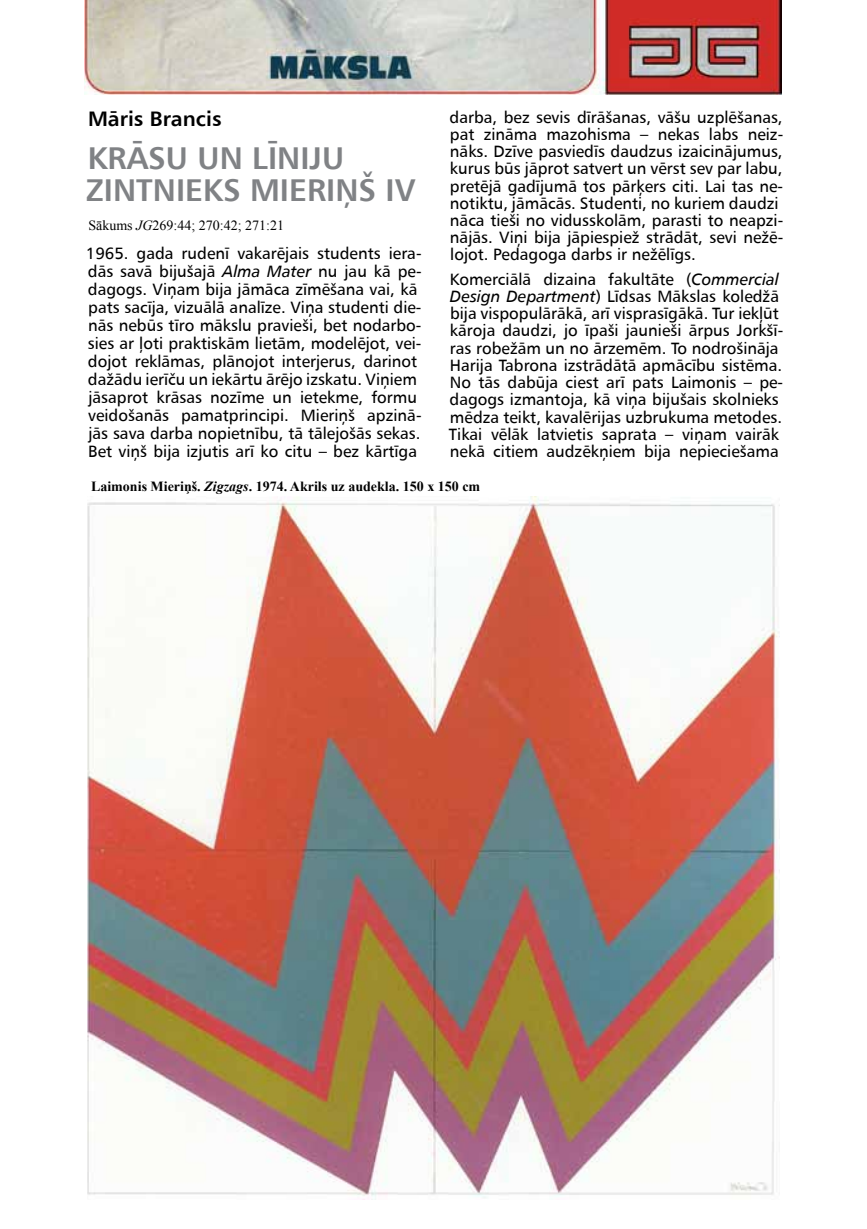
<style>
.page{position:relative;width:867px;height:1229px;background:#fff}
.page>*{position:absolute;margin:0;border:0;box-sizing:border-box;transform-origin:0 0}
.t1{font:31.5px/32.4px "Humanist 777 TL Bold B";color:#808285}
.t2{font:21px "Humanist 777 TL Bold B";color:#000}
.t3{font:16.45px/17.2px "Humanist 777 TL Roman B";color:#000}
.t4{font:700 14px "Times New Roman";color:#000}
.t5{font:14px "Times New Roman";color:#000}
.s1{font-family:"Humanist 777 TL Italic B"}
.s2{font-style:italic}
</style>
<div class="page">
<img style="left:84px;top:0;width:697px;height:94px">
<img style="left:88px;top:496px;width:691px;height:703px">
<p class="t3" style="left:449px;top:108px;width:335px">darba, bez sevis dīrāšanas, vāšu uzplēšanas, pat zināma mazohisma – nekas labs neiz&shy;nāks. Dzīve pasviedīs daudzus izaicinājumus, kurus būs jāprot satvert un vērst sev par labu, pretējā gadījumā tos pārķers citi. Lai tas ne&shy;notiktu, jāmācās. Studenti, no kuriem daudzi nāca tieši no vidusskolām, parasti to neapzi&shy;nājās. Viņi bija jāpiespiež strādāt, sevi nežē&shy;lojot. Pedagoga darbs ir nežēlīgs.</p>
<p class="t3" style="left:449px;top:270px;width:336px">Komerciālā dizaina fakultāte (<span class="s1">Commercial Design Department</span>) Līdsas Mākslas koledžā bija vispopulārākā, arī visprasīgākā. Tur iekļūt kāroja daudzi, jo īpaši jaunieši ārpus Jorkšī&shy;ras robežām un no ārzemēm. To nodrošināja Harija Tabrona izstrādātā apmācību sistēma.<br>No tās dabūja ciest arī pats Laimonis – pe&shy;dagogs izmantoja, kā viņa bijušais skolnieks mēdza teikt, kavalērijas uzbrukuma metodes.<br>Tikai vēlāk latvietis saprata – viņam vairāk nekā citiem audzēkņiem bija nepieciešama</p>
<p class="t4" style="left:91px;top:476px;width:390px">Laimonis Mieriņš. <span class="s2">Zigzags</span>. 1974. Akrils uz audekla. 150 x 150 cm</p>
<p class="t2" style="left:88px;top:105px;width:135px">Māris Brancis</p>
<h1 class="t1" style="left:86px;top:141px;width:331px">KRĀSU UN LĪNIJU<br>ZINTNIEKS MIERIŅŠ IV</h1>
<p class="t5" style="left:88px;top:216px;width:197px">Sākums <span class="s2">JG</span>269:44; 270:42; 271:21</p>
<p class="t3" style="left:86px;top:243px;width:337px;line-height:18px">1965. gada rudenī vakarējais students iera&shy;dās savā bijušajā <span class="s1">Alma Mater</span> nu jau kā pe&shy;dagogs. Viņam bija jāmāca zīmēšana vai, kā pats sacīja, vizuālā analīze. Viņa studenti die&shy;nās nebūs tīro mākslu pravieši, bet nodarbo&shy;sies ar ļoti praktiskām lietām, modelējot, vei&shy;dojot reklāmas, plānojot interjerus, darinot dažādu ierīču un iekārtu ārējo izskatu. Viņiem jāsaprot krāsas nozīme un ietekme, formu veidošanās pamatprincipi. Mieriņš apzinā&shy;jās sava darba nopietnību, tā tālejošās sekas.<br>Bet viņš bija izjutis arī ko citu – bez kārtīga</p>
</div>
